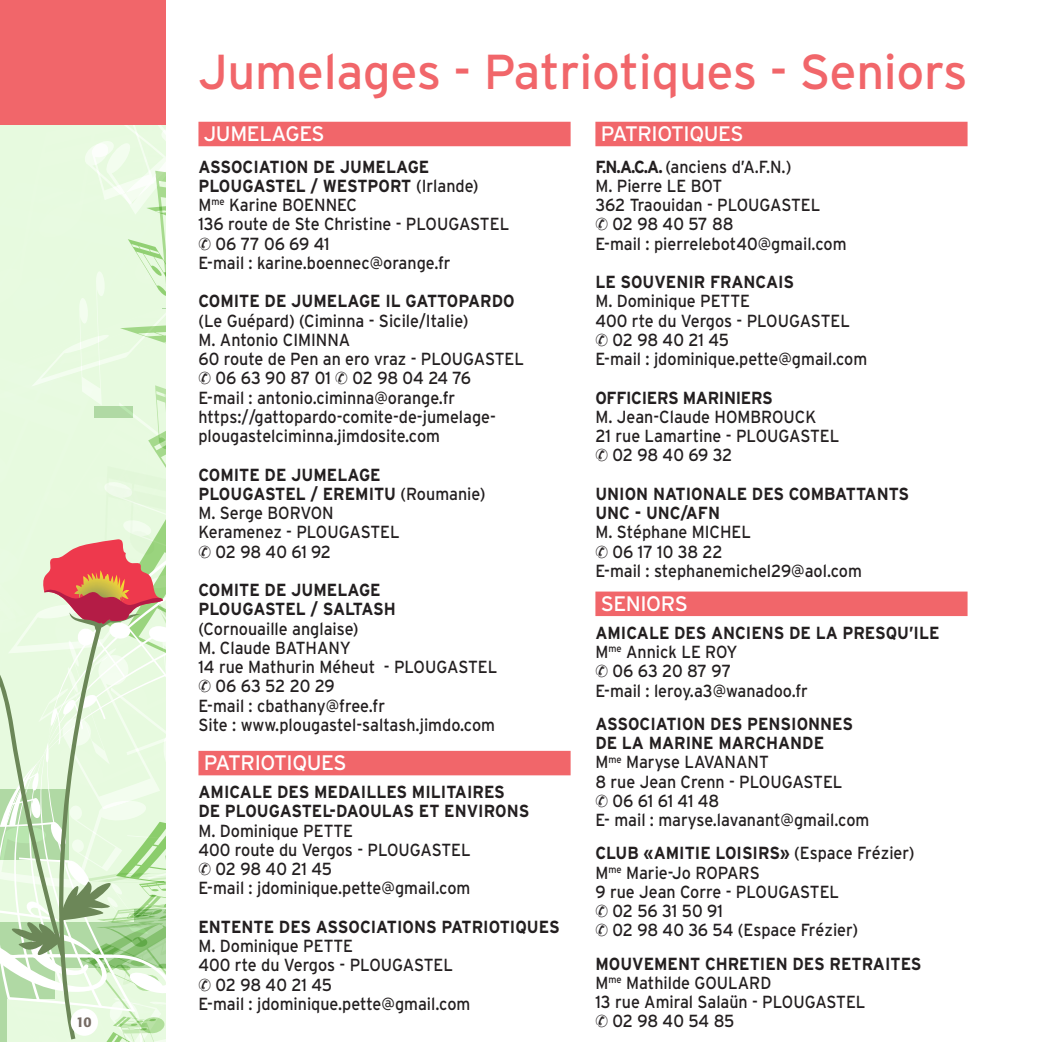
<style>
.page{position:relative;width:1042px;height:1042px;background:#fff}
.page>*{position:absolute;margin:0;border:0;box-sizing:border-box;transform-origin:0 0}
.t1{font:49px "Interstate";letter-spacing:-.01em;color:#f1666a}
.t2{font:21px "Interstate";letter-spacing:-.02em;color:#fff}
.t3{font:17.5px/19.2px "Interstate";color:#231f20;scale:.92 1}
.t4{font:700 17.5px "Interstate";color:#231f20;scale:.92 1}
.t5{font:700 17.5px "Interstate";letter-spacing:-.02em;color:#231f20;scale:.92 1}
.t6{font:500 14px "Formata";color:#766c65}
.s1{font-weight:400}
.s2{font-weight:700}
</style>
<div class="page">
<svg style="left:0;top:0;width:166px;height:1042px;background:#ddeace"></svg>
<div style="left:71px;top:1008px;width:27px;height:28px;background:#fff;border-radius:50%"></div>
<div style="left:198px;top:122px;width:372px;height:24px;background:#f1666a"></div>
<div style="left:198px;top:751px;width:372px;height:24px;background:#f1666a"></div>
<div style="left:595px;top:122px;width:372px;height:24px;background:#f1666a"></div>
<div style="left:595px;top:591px;width:372px;height:25px;background:#f1666a"></div>
<div style="left:0;top:0;width:165px;height:124px;background:#f1666a"></div>
<p class="t6" style="left:76px;top:1013px;width:17px">10</p>
<p class="t1" style="left:198px;top:44px;width:771px">Jumelages - Patriotiques - Seniors</p>
<p class="t2" style="left:204px;top:122px;width:122px">JUMELAGES</p>
<p class="t4" style="left:198px;top:157px;width:252px">ASSOCIATION DE JUMELAGE</p>
<p class="t4" style="left:198px;top:176px;width:306px">PLOUGASTEL / WESTPORT <span class="s1">(Irlande)</span></p>
<p class="t3" style="left:198px;top:195px;width:174px">M<sup>me</sup> Karine BOENNEC</p>
<p class="t3" style="left:198px;top:214px;width:339px">136 route de Ste Christine - PLOUGASTEL</p>
<p class="t3" style="left:215px;top:234px;width:126px">06 77 06 69 41</p>
<p class="t3" style="left:198px;top:253px;width:276px">E-mail : karine.boennec@orange.fr</p>
<p class="t4" style="left:198px;top:291px;width:345px">COMITE DE JUMELAGE IL GATTOPARDO</p>
<p class="t3" style="left:198px;top:311px;width:295px">(Le Guépard) (Ciminna - Sicile/Italie)</p>
<p class="t3" style="left:198px;top:330px;width:167px">M. Antonio CIMINNA</p>
<p class="t3" style="left:198px;top:349px;width:355px">60 route de Pen an ero vraz - PLOUGASTEL</p>
<p class="t3" style="left:215px;top:368px;width:279px">06 63 90 87 01 02 98 04 24 76</p>
<p class="t3" style="left:198px;top:388px;width:281px">E-mail : antonio.ciminna@orange.fr</p>
<p class="t3" style="left:198px;top:407px;width:325px">https://gattopardo-comite-de-jumelage&shy;plougastelciminna.jimdosite.com</p>
<p class="t4" style="left:198px;top:465px;width:200px">COMITE DE JUMELAGE</p>
<p class="t4" style="left:198px;top:484px;width:313px">PLOUGASTEL / EREMITU <span class="s1">(Roumanie)</span></p>
<p class="t3" style="left:198px;top:503px;width:149px">M. Serge BORVON</p>
<p class="t3" style="left:198px;top:522px;width:220px">Keramenez - PLOUGASTEL</p>
<p class="t3" style="left:215px;top:542px;width:127px">02 98 40 61 92</p>
<p class="t4" style="left:198px;top:580px;width:200px">COMITE DE JUMELAGE</p>
<p class="t4" style="left:198px;top:599px;width:216px">PLOUGASTEL / SALTASH</p>
<p class="t3" style="left:198px;top:619px;width:176px">(Cornouaille anglaise)</p>
<p class="t3" style="left:198px;top:638px;width:167px">M. Claude BATHANY</p>
<p class="t3" style="left:198px;top:657px;width:326px">14 rue Mathurin Méheut - PLOUGASTEL</p>
<p class="t3" style="left:215px;top:676px;width:131px">06 63 52 20 29</p>
<p class="t3" style="left:198px;top:696px;width:204px">E-mail : cbathany@free.fr</p>
<p class="t3" style="left:198px;top:715px;width:324px">Site : www.plougastel-saltash.jimdo.com</p>
<p class="t2" style="left:204px;top:751px;width:144px">PATRIOTIQUES</p>
<p class="t4" style="left:198px;top:782px;width:334px">AMICALE DES MEDAILLES MILITAIRES</p>
<p class="t4" style="left:198px;top:801px;width:361px">DE PLOUGASTEL-DAOULAS ET ENVIRONS</p>
<p class="t3" style="left:198px;top:820px;width:170px">M. Dominique PETTE</p>
<p class="t3" style="left:198px;top:840px;width:297px">400 route du Vergos - PLOUGASTEL</p>
<p class="t3" style="left:215px;top:859px;width:128px">02 98 40 21 45</p>
<p class="t3" style="left:198px;top:878px;width:297px">E-mail : jdominique.pette@gmail.com</p>
<p class="t4" style="left:198px;top:917px;width:394px">ENTENTE DES ASSOCIATIONS PATRIOTIQUES</p>
<p class="t3" style="left:198px;top:936px;width:170px">M. Dominique PETTE</p>
<p class="t3" style="left:198px;top:955px;width:278px">400 rte du Vergos - PLOUGASTEL</p>
<p class="t3" style="left:215px;top:974px;width:128px">02 98 40 21 45</p>
<p class="t3" style="left:198px;top:994px;width:297px">E-mail : jdominique.pette@gmail.com</p>
<p class="t2" style="left:601px;top:122px;width:144px">PATRIOTIQUES</p>
<p class="t3" style="left:595px;top:157px;width:214px"><span class="s2">F.N.A.C.A.</span> (anciens d’A.F.N.)</p>
<p class="t3" style="left:595px;top:176px;width:139px">M. Pierre LE BOT</p>
<p class="t3" style="left:595px;top:195px;width:246px">362 Traouidan - PLOUGASTEL</p>
<p class="t3" style="left:612px;top:214px;width:133px">02 98 40 57 88</p>
<p class="t3" style="left:595px;top:234px;width:274px">E-mail : pierrelebot40@gmail.com</p>
<p class="t4" style="left:595px;top:272px;width:218px">LE SOUVENIR FRANCAIS</p>
<p class="t3" style="left:595px;top:291px;width:170px">M. Dominique PETTE</p>
<p class="t3" style="left:595px;top:311px;width:278px">400 rte du Vergos - PLOUGASTEL</p>
<p class="t3" style="left:612px;top:330px;width:128px">02 98 40 21 45</p>
<p class="t3" style="left:595px;top:349px;width:297px">E-mail : jdominique.pette@gmail.com</p>
<p class="t5" style="left:595px;top:388px;width:194px">OFFICIERS MARINIERS</p>
<p class="t3" style="left:595px;top:407px;width:242px">M. Jean-Claude HOMBROUCK</p>
<p class="t3" style="left:595px;top:426px;width:267px">21 rue Lamartine - PLOUGASTEL</p>
<p class="t3" style="left:612px;top:445px;width:132px">02 98 40 69 32</p>
<p class="t4" style="left:595px;top:484px;width:342px">UNION NATIONALE DES COMBATTANTS</p>
<p class="t4" style="left:595px;top:503px;width:137px">UNC - UNC/AFN</p>
<p class="t3" style="left:595px;top:522px;width:171px">M. Stéphane MICHEL</p>
<p class="t3" style="left:612px;top:542px;width:121px">06 17 10 38 22</p>
<p class="t3" style="left:595px;top:561px;width:291px">E-mail : stephanemichel29@aol.com</p>
<p class="t2" style="left:601px;top:592px;width:89px">SENIORS</p>
<p class="t4" style="left:595px;top:623px;width:375px">AMICALE DES ANCIENS DE LA PRESQU’ILE</p>
<p class="t3" style="left:595px;top:642px;width:156px">M<sup>me</sup> Annick LE ROY</p>
<p class="t3" style="left:612px;top:661px;width:130px">06 63 20 87 97</p>
<p class="t3" style="left:595px;top:680px;width:233px">E-mail : leroy.a3@wanadoo.fr</p>
<p class="t4" style="left:595px;top:714px;width:282px">ASSOCIATION DES PENSIONNES</p>
<p class="t4" style="left:595px;top:733px;width:250px">DE LA MARINE MARCHANDE</p>
<p class="t3" style="left:595px;top:752px;width:190px">M<sup>me</sup> Maryse LAVANANT</p>
<p class="t3" style="left:595px;top:771px;width:270px">8 rue Jean Crenn - PLOUGASTEL</p>
<p class="t3" style="left:612px;top:791px;width:117px">06 61 61 41 48</p>
<p class="t3" style="left:595px;top:810px;width:299px">E- mail : maryse.lavanant@gmail.com</p>
<p class="t4" style="left:595px;top:843px;width:348px">CLUB «AMITIE LOISIRS» <span class="s1">(Espace Frézier)</span></p>
<p class="t3" style="left:595px;top:862px;width:180px">M<sup>me</sup> Marie-Jo ROPARS</p>
<p class="t3" style="left:595px;top:882px;width:266px">9 rue Jean Corre - PLOUGASTEL</p>
<p class="t3" style="left:612px;top:901px;width:122px">02 56 31 50 91</p>
<p class="t3" style="left:612px;top:920px;width:268px">02 98 40 36 54 (Espace Frézier)</p>
<p class="t4" style="left:595px;top:953px;width:356px">MOUVEMENT CHRETIEN DES RETRAITES</p>
<p class="t3" style="left:595px;top:973px;width:193px">M<sup>me</sup> Mathilde GOULARD</p>
<p class="t3" style="left:595px;top:992px;width:295px">13 rue Amiral Salaün - PLOUGASTEL</p>
<p class="t3" style="left:612px;top:1011px;width:134px">02 98 40 54 85</p>
</div>
